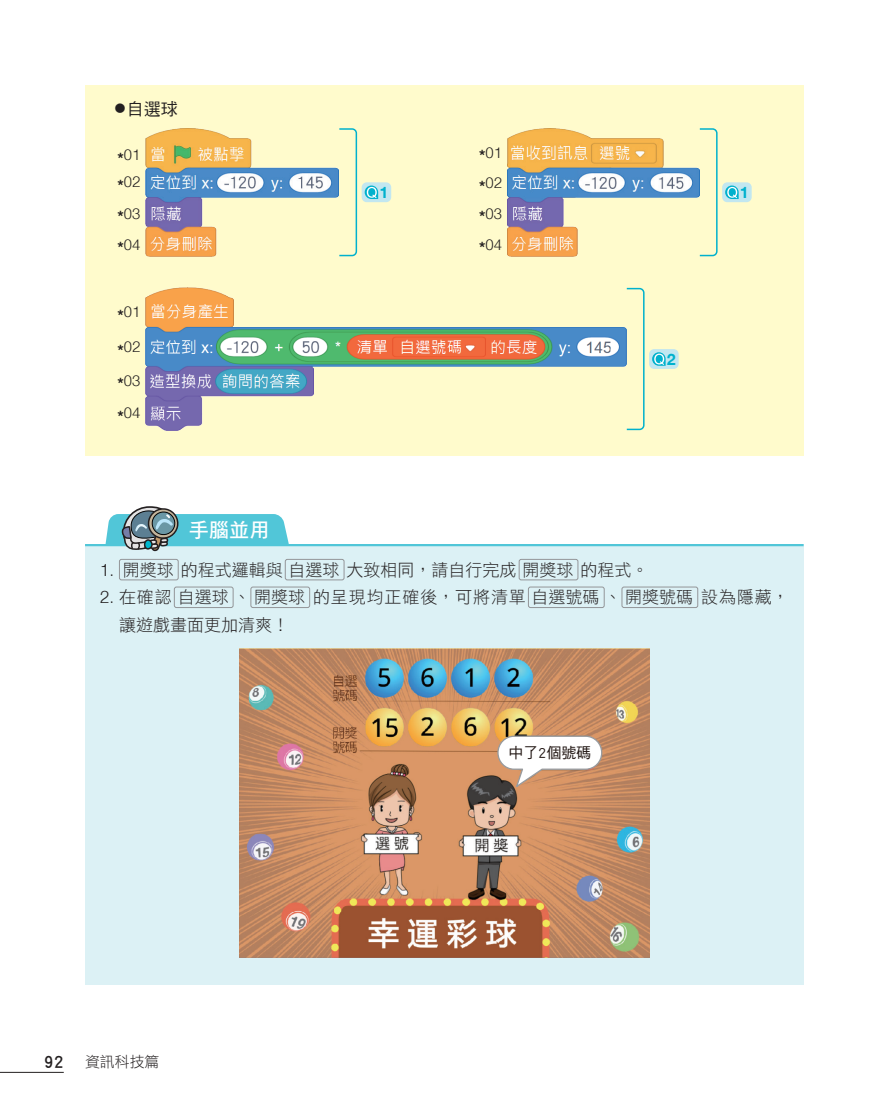
<style>
.page{position:relative;width:893px;height:1106px;background:#fff}
.page>*{position:absolute;margin:0;border:0;box-sizing:border-box;transform-origin:0 0}
.t1{font:20.25px "DF Hei Std W7";color:#fff}
.D09-小體例內文{font:16.95px "DF Hei Std W3";color:#231f20}
.D09-小體例內文-2{font:16.95px "DF Hei Std W3";letter-spacing:.05em;color:#231f20}
.D08-參考程式小標{font:16.95px "DF Hei Std W5";color:#231f20}
.D09-小體例內文-3{font:300 16.95px "HN Helvetica";color:#231f20}
.t2{font:700 16.05px "HN Helvetica";color:#00b1cd}
.D08-程式圖序號{font:300 14.85px "HN Helvetica";color:#231f20}
.t3{font:14.85px "DF Hei Std W3";color:#231f20}
.t4{font:14.85px "DF Hei Std W5";color:#211613}
.s1{font-size:10.65px}
.s2{font-weight:700;font-size:15.9px}
.s3{font-family:"HN Helvetica";font-weight:300}
.s4{font-family:"DF Hei Std W7";font-size:18px}
</style>
<div class="page">
<div style="left:85px;top:85px;width:719px;height:370px;background:#fffbcc"></div>
<img style="left:145px;top:128px;width:193px;height:128px">
<div style="left:362px;top:182px;width:29px;height:20px;background:#c2e7f0;border-radius:5px"></div>
<svg style="left:365px;top:185px;width:13px;height:14px"></svg>
<svg style="left:338px;top:128px;width:20px;height:129px"></svg>
<div style="left:722px;top:182px;width:30px;height:20px;background:#c2e7f0;border-radius:5px"></div>
<svg style="left:725px;top:185px;width:14px;height:14px"></svg>
<svg style="left:699px;top:128px;width:19px;height:129px"></svg>
<img style="left:507px;top:128px;width:193px;height:128px">
<img style="left:145px;top:287px;width:480px;height:143px">
<div style="left:649px;top:349px;width:30px;height:20px;background:#c2e7f0;border-radius:5px"></div>
<svg style="left:652px;top:352px;width:14px;height:14px"></svg>
<svg style="left:625px;top:287px;width:20px;height:144px"></svg>
<div style="left:85px;top:546px;width:719px;height:438px;background:#dcf1f5"></div>
<div style="left:119px;top:559px;width:60px;height:21px;border:1px solid #939598;border-radius:2px"></div>
<div style="left:285px;top:559px;width:59px;height:21px;border:1px solid #939598;border-radius:2px"></div>
<div style="left:519px;top:559px;width:59px;height:21px;border:1px solid #939598;border-radius:2px"></div>
<div style="left:174px;top:586px;width:59px;height:22px;border:1px solid #939598;border-radius:2px"></div>
<div style="left:250px;top:586px;width:60px;height:22px;border:1px solid #939598;border-radius:2px"></div>
<div style="left:528px;top:586px;width:77px;height:22px;border:1px solid #939598;border-radius:2px"></div>
<div style="left:622px;top:586px;width:76px;height:22px;border:1px solid #939598;border-radius:2px"></div>
<hr style="left:85px;top:544px;width:719px;height:2px;background:#51c6d8">
<svg style="left:104px;top:506px;width:187px;height:54px"></svg>
<img style="left:239px;top:648px;width:411px;height:309px">
<div style="left:498px;top:736px;width:104px;height:33px;background:#fff;border-radius:16px"></div>
<div style="left:497px;top:735px;width:105px;height:35px;border:1px solid #989b9e;border-radius:16px"></div>
<hr style="left:0;top:1072px;width:64px;height:1px;background:#231f20">
<p class="D08-參考程式小標" style="left:115px;top:99px;width:64px"><span class="s1">●</span>自選球</p>
<p class="D08-程式圖序號" style="left:118px;top:146px;width:24px"><span class="s2">*</span>01</p>
<p class="D08-程式圖序號" style="left:118px;top:173px;width:24px"><span class="s2">*</span>02</p>
<p class="D08-程式圖序號" style="left:118px;top:204px;width:24px"><span class="s2">*</span>03</p>
<p class="D08-程式圖序號" style="left:118px;top:235px;width:24px"><span class="s2">*</span>04</p>
<p class="D08-程式圖序號" style="left:118px;top:303px;width:24px"><span class="s2">*</span>01</p>
<p class="D08-程式圖序號" style="left:118px;top:338px;width:24px"><span class="s2">*</span>02</p>
<p class="D08-程式圖序號" style="left:118px;top:371px;width:24px"><span class="s2">*</span>03</p>
<p class="D08-程式圖序號" style="left:118px;top:404px;width:24px"><span class="s2">*</span>04</p>
<p class="t1" style="left:189px;top:519px;width:82px">手腦並用</p>
<p class="D08-程式圖序號" style="left:479px;top:143px;width:24px"><span class="s2">*</span>01</p>
<p class="D08-程式圖序號" style="left:479px;top:174px;width:24px"><span class="s2">*</span>02</p>
<p class="D08-程式圖序號" style="left:479px;top:204px;width:24px"><span class="s2">*</span>03</p>
<p class="D08-程式圖序號" style="left:479px;top:235px;width:24px"><span class="s2">*</span>04</p>
<p class="t2" style="left:380px;top:182px;width:10px">1</p>
<p class="t2" style="left:740px;top:182px;width:10px">1</p>
<p class="t2" style="left:667px;top:349px;width:10px">2</p>
<p class="D09-小體例內文-3" style="left:100px;top:559px;width:16px">1.</p>
<p class="D09-小體例內文" style="left:123px;top:560px;width:527px">開獎球的程式邏輯與自選球大致相同，請自行完成開獎球的程式。</p>
<p class="D09-小體例內文" style="left:100px;top:588px;width:207px"><span class="s3">2.</span> 在確認自選球、開獎球</p>
<p class="D09-小體例內文-2" style="left:313px;top:588px;width:382px">的呈現均正確後，可將清單自選號碼、開獎號碼</p>
<p class="D09-小體例內文" style="left:701px;top:588px;width:89px">設為隱藏，</p>
<p class="D09-小體例內文" style="left:119px;top:616px;width:172px">讓遊戲畫面更加清爽！</p>
<p class="t3" style="left:44px;top:1053px;width:117px"><span class="s4">92</span> 資訊科技篇</p>
<p class="t4" style="left:508px;top:744px;width:84px">中了2個號碼</p>
</div>
